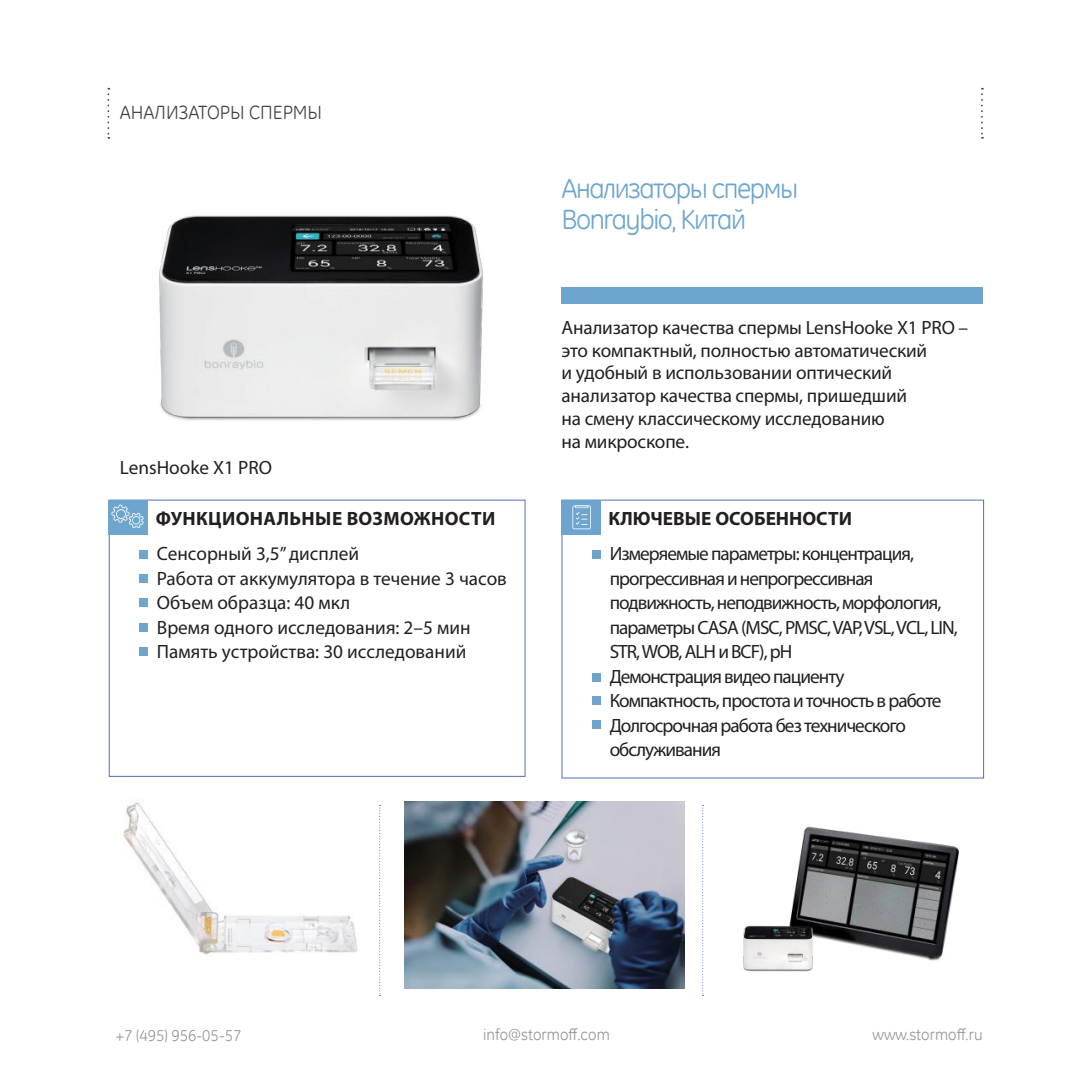
<style>
.page{position:relative;width:1092px;height:1092px;background:#fff}
.page>*{position:absolute;margin:0;border:0;box-sizing:border-box;transform-origin:0 0}
.t1{font:28px/31.5px "GE Inspira";letter-spacing:-.05em;color:#6ea5ce}
.t2{font:19.25px/22.8px "Myriad Pro";letter-spacing:-.015em;color:#241f1f}
.t3{font:19.25px/24.5px "Myriad Pro";letter-spacing:-.05em;color:#241f1f}
.t4{font:700 19.25px "Myriad Pro";letter-spacing:.015em;color:#241f1f}
.t5{font:19.25px "GE Inspira";color:#444041}
.t6{font:15.75px "GE Inspira";color:#969698}
</style>
<div class="page">
<svg style="left:981px;top:88px;width:1px;height:51px"></svg>
<svg style="left:107px;top:88px;width:2px;height:51px"></svg>
<img style="left:159px;top:215px;width:324px;height:206px">
<div style="left:561px;top:287px;width:421px;height:16px;background:#6ea5ce"></div>
<div style="left:591px;top:550px;width:9px;height:8px;background:#6ea5ce"></div>
<div style="left:591px;top:672px;width:9px;height:9px;background:#6ea5ce"></div>
<div style="left:591px;top:696px;width:9px;height:9px;background:#6ea5ce"></div>
<div style="left:591px;top:720px;width:9px;height:8px;background:#6ea5ce"></div>
<div style="left:139px;top:550px;width:8px;height:8px;background:#6ea5ce"></div>
<div style="left:139px;top:574px;width:8px;height:9px;background:#6ea5ce"></div>
<div style="left:139px;top:598px;width:8px;height:9px;background:#6ea5ce"></div>
<div style="left:139px;top:622px;width:8px;height:9px;background:#6ea5ce"></div>
<div style="left:139px;top:647px;width:8px;height:8px;background:#6ea5ce"></div>
<svg style="left:702px;top:805px;width:1px;height:190px"></svg>
<svg style="left:379px;top:805px;width:1px;height:190px"></svg>
<div style="left:561px;top:499px;width:39px;height:35px;background:#6ea5ce"></div>
<svg style="left:572px;top:505px;width:19px;height:24px"></svg>
<div style="left:109px;top:499px;width:39px;height:35px;background:#6ea5ce"></div>
<svg style="left:111px;top:504px;width:33px;height:24px"></svg>
<img style="left:743px;top:826px;width:216px;height:146px">
<img style="left:123px;top:800px;width:235px;height:155px">
<img style="left:404px;top:801px;width:281px;height:187px">
<p class="t5" style="left:120px;top:100px;width:204px">АНАЛИЗАТОРЫ СПЕРМЫ</p>
<p class="t2" style="left:120px;top:456px;width:154px">LensHooke X1 PRO</p>
<h1 class="t1" style="left:561px;top:171px;width:238px">Анализаторы спермы<br>Bonraybio, Китай</h1>
<p class="t2" style="left:561px;top:316px;width:408px">Анализатор качества спермы LensHooke X1 PRO – это компактный, полностью автоматический<br>и удобный в использовании оптический анализатор качества спермы, пришедший<br>на смену классическому исследованию<br>на микроскопе.</p>
<p class="t4" style="left:156px;top:506px;width:341px">ФУНКЦИОНАЛЬНЫЕ ВОЗМОЖНОСТИ</p>
<p class="t4" style="left:608px;top:506px;width:245px">КЛЮЧЕВЫЕ ОСОБЕННОСТИ</p>
<p class="t3" style="left:609px;top:541px;width:350px">Измеряемые параметры: концентрация, прогрессивная и непрогрессивная подвижность, неподвижность, морфология, параметры CASA (MSC, PMSC, VAP, VSL, VCL, LIN, STR, WOB, ALH и BCF), pH<br>Демонстрация видео пациенту Компактность, простота и точность в работе Долгосрочная работа без технического обслуживания</p>
<p class="t2" style="left:157px;top:541px;width:351px;line-height:24.5px">Сенсорный 3,5” дисплей<br>Работа от аккумулятора в течение 3 часов<br>Объем образца: 40 мкл<br>Время одного исследования: 2–5 мин<br>Память устройства: 30 исследований</p>
<p class="t6" style="left:116px;top:1025px;width:127px">+7 (495) 956-05-57</p>
<p class="t6" style="left:483px;top:1024px;width:128px">info@stormoff.com</p>
<p class="t6" style="left:872px;top:1024px;width:112px">www.stormoff.ru</p>
</div>
